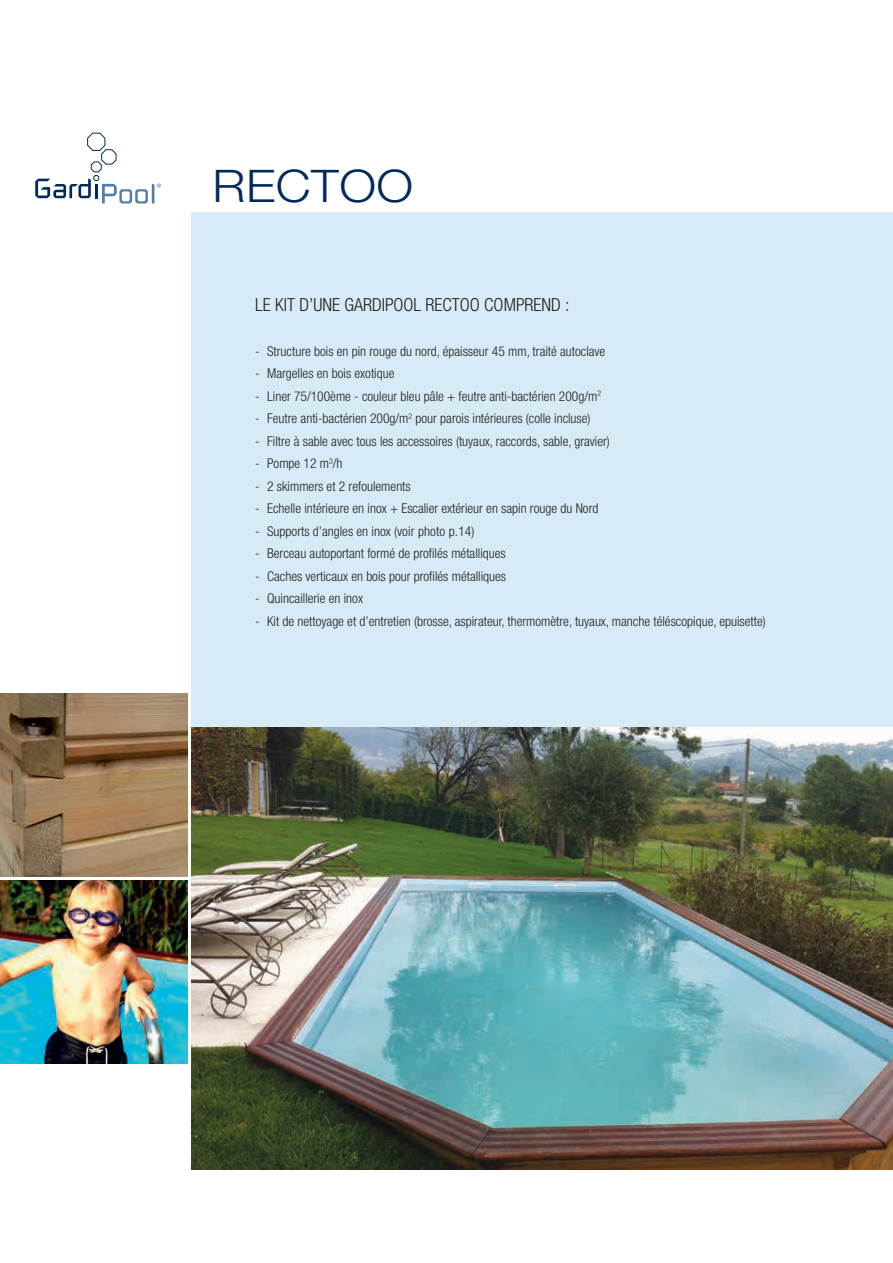
<style>
.page{position:relative;width:893px;height:1263px;background:#fff}
.page>*{position:absolute;margin:0;border:0;box-sizing:border-box;transform-origin:0 0}
.t1{font:300 45px "Helvetica Neue LT Std";letter-spacing:.01em;color:#002a5b;scale:1.1 1}
.t2{font:300 condensed 18px "Helvetica Neue LT Std";color:#231f20}
.t3{font:300 condensed 13.5px "Helvetica Neue LT Std";color:#231f20}
</style>
<div class="page">
<div style="left:191px;top:213px;width:702px;height:514px;background:#d6ebf5"></div>
<img style="left:191px;top:727px;width:702px;height:442px">
<img style="left:0;top:880px;width:187px;height:183px">
<img style="left:0;top:693px;width:187px;height:183px">
<svg style="left:35px;top:133px;width:126px;height:70px"></svg>
<h1 class="t1" style="left:213px;top:159px;width:184px">RECTOO</h1>
<h2 class="t2" style="left:255px;top:294px;width:100px">le kit d’une gard</h2>
<h2 class="t2" style="left:382px;top:294px;width:54px">ipool rect</h2>
<h2 class="t2" style="left:460px;top:294px;width:66px">oo comprend</h2>
<h2 class="t2" style="left:565px;top:294px;width:6px">:</h2>
<p class="t3" style="left:255px;top:343px;width:352px">- Structure bois en pin rouge du nord, épaisseur 45 mm, traité autoclave</p>
<p class="t3" style="left:255px;top:365px;width:141px">- Margelles en bois exotique</p>
<p class="t3" style="left:255px;top:388px;width:348px">- Liner 75/100ème - couleur bleu pâle + feutre anti-bactérien 200g/m<sup>2</sup></p>
<p class="t3" style="left:255px;top:410px;width:337px">- Feutre anti-bactérien 200g/m<sup>2</sup> pour parois intérieures (colle incluse)</p>
<p class="t3" style="left:255px;top:433px;width:356px">- Filtre à sable avec tous les accessoires (tuyaux, raccords, sable, gravier)</p>
<p class="t3" style="left:255px;top:455px;width:89px">- Pompe 12 m<sup>3</sup>/h</p>
<p class="t3" style="left:255px;top:478px;width:157px">- 2 skimmers et 2 refoulements</p>
<p class="t3" style="left:255px;top:500px;width:345px">- Echelle intérieure en inox + Escalier extérieur en sapin rouge du Nord</p>
<p class="t3" style="left:255px;top:523px;width:221px">- Supports d’angles en inox (voir photo p.14)</p>
<p class="t3" style="left:255px;top:545px;width:252px">- Berceau autoportant formé de profilés métalliques</p>
<p class="t3" style="left:255px;top:568px;width:253px">- Caches verticaux en bois pour profilés métalliques</p>
<p class="t3" style="left:255px;top:591px;width:109px">- Quincaillerie en inox</p>
<p class="t3" style="left:255px;top:613px;width:512px">- Kit de nettoyage et d’entretien (brosse, aspirateur, thermomètre, tuyaux, manche téléscopique, epuisette)</p>
</div>
